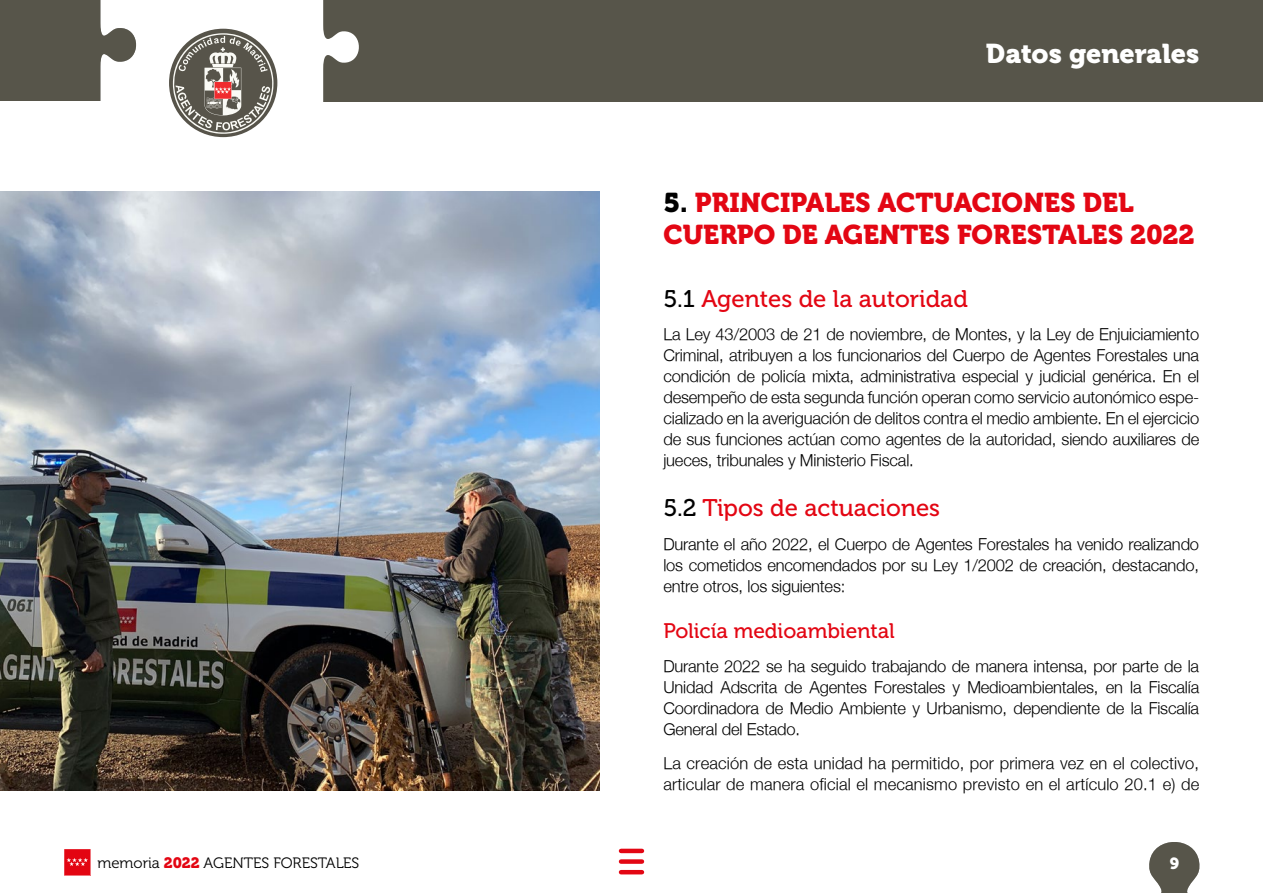
<style>
.page{position:relative;width:1263px;height:893px;background:#fff}
.page>*{position:absolute;margin:0;border:0;box-sizing:border-box;transform-origin:0 0}
.t1{font:33px "Museo 900";color:#fff}
.t2{font:27px/32.4px "Museo 900";color:#e30613}
.t3{font:27px "Museo 900";color:#fff}
.t4{font:24px "Museo 500";color:#e30613}
.t5{font:21px "Museo 500";color:#e30613}
.t6{font:300 16.5px/21px "Helvetica Neue";letter-spacing:-.01em;color:#000;text-align:justify}
.t7{font:300 16.5px/21px "Helvetica Neue";letter-spacing:.01em;color:#000}
.t8{font:16.05px "Museo 900";color:#fff}
.t9{font:15px "Museo 300";color:#000}
.s1{font-family:"Museo 900";color:#e30613}
.s2{color:#000}
</style>
<div class="page">
<svg style="left:0;top:0;width:137px;height:101px"></svg>
<svg style="left:1149px;top:842px;width:51px;height:51px"></svg>
<svg style="left:64px;top:849px;width:27px;height:27px"></svg>
<div style="left:311px;top:0;width:952px;height:101px;background:#57554a"></div>
<hr style="left:621px;top:849px;width:21px;height:4px;background:#e30613">
<div style="left:621px;top:859px;width:21px;height:5px;background:#e30613"></div>
<hr style="left:621px;top:870px;width:21px;height:4px;background:#e30613">
<svg style="left:173px;top:0;width:190px;height:138px"></svg>
<img style="left:0;top:191px;width:600px;height:600px">
<p class="t9" style="left:97px;top:854px;width:263px">memoria <span class="s1">2022</span> AGENTES FORESTALES</p>
<h1 class="t1" style="left:797px;top:32px;width:404px">Datos, información 2022</h1>
<h2 class="t3" style="left:986px;top:38px;width:215px">Datos generales</h2>
<h2 class="t2" style="left:663px;top:186px;width:533px"><span class="s2">5.</span> PRINCIPALES ACTUACIONES DEL<br>CUERPO DE AGENTES FORESTALES 2022</h2>
<h3 class="t4" style="left:663px;top:285px;width:306px"><span class="s2">5.1</span> Agentes de la autoridad</h3>
<p class="t6" style="left:663px;top:324px;width:537px">La Ley 43/2003 de 21 de noviembre, de Montes, y la Ley de Enjuiciamiento Criminal, atribuyen a los funcionarios del Cuerpo de Agentes Forestales una condición de policía mixta, administrativa especial y judicial genérica. En el desempeño de esta segunda función operan como servicio autonómico espe&shy;cializado en la averiguación de delitos contra el medio ambiente. En el ejercicio de sus funciones actúan como agentes de la autoridad, siendo auxiliares de jueces, tribunales y Ministerio Fiscal.</p>
<h3 class="t4" style="left:663px;top:495px;width:278px"><span class="s2">5.2</span> Tipos de actuaciones</h3>
<p class="t6" style="left:663px;top:533px;width:537px">Durante el año 2022, el Cuerpo de Agentes Forestales ha venido realizando los cometidos encomendados por su Ley 1/2002 de creación, destacando, entre otros, los siguientes:</p>
<p class="t5" style="left:663px;top:619px;width:233px">Policía medioambiental</p>
<p class="t6" style="left:663px;top:655px;width:537px">Durante 2022 se ha seguido trabajando de manera intensa, por parte de la Unidad Adscrita de Agentes Forestales y Medioambientales, en la Fiscalía Coordinadora de Medio Ambiente y Urbanismo, dependiente de la Fiscalía General del Estado.</p>
<p class="t7" style="left:663px;top:752px;width:537px">La creación de esta unidad ha permitido, por primera vez en el colectivo, articular de manera oficial el mecanismo previsto en el artículo 20.1 e) de</p>
<p class="t8" style="left:1170px;top:854px;width:11px">9</p>
</div>
